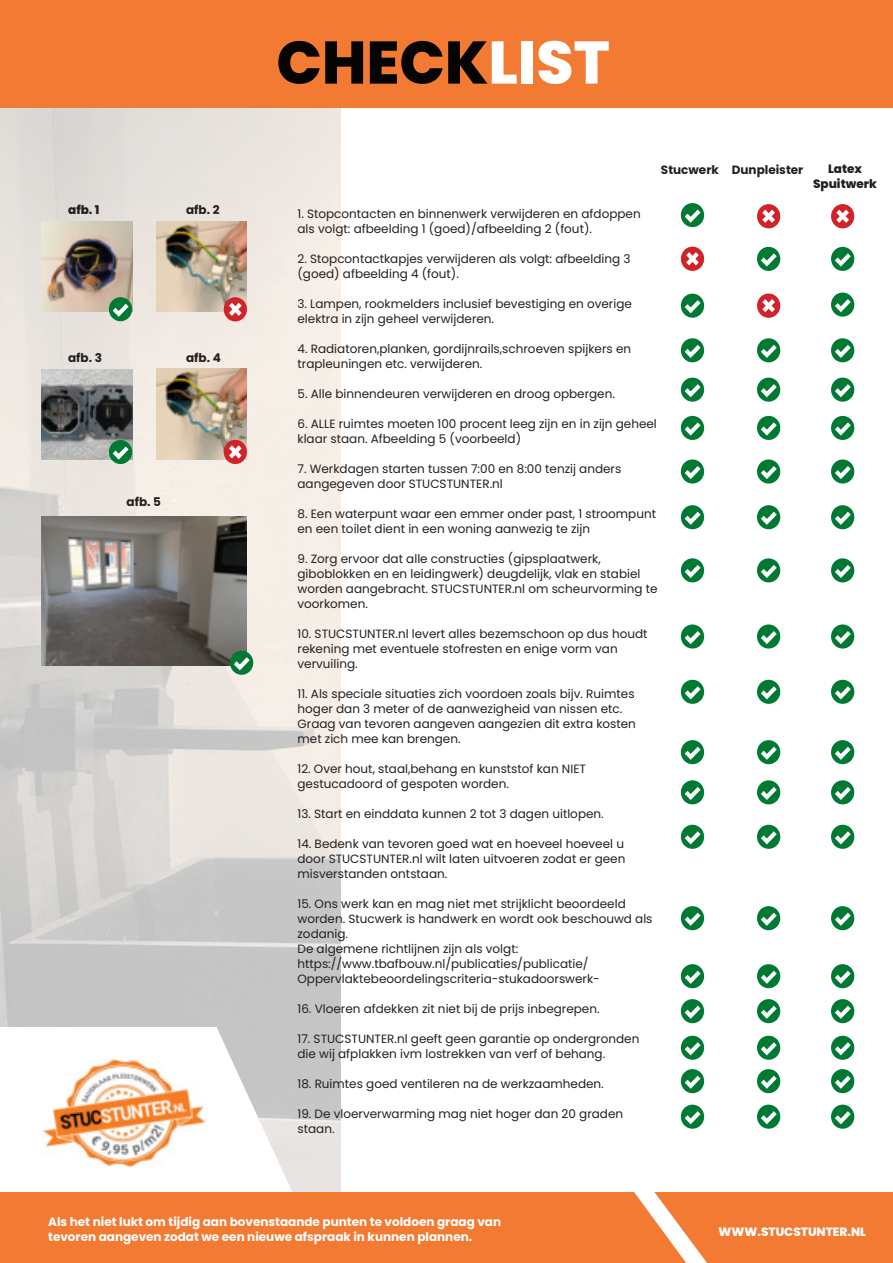
<style>
.page{position:relative;width:893px;height:1263px;background:#fff}
.page>*{position:absolute;margin:0;border:0;box-sizing:border-box;transform-origin:0 0}
.t1{font:800 60px "Poppins";color:#040503}
.t2{font:12px/15px "Poppins";color:#231f20}
.t3{font:700 12px/15px "Poppins";color:#fff}
.t4{font:700 12px "Poppins";color:#231f20}
.t5{font:800 12px/15px "Poppins";color:#231f20;text-align:center}
.t6{font:800 12px "Poppins";color:#fff}
.s1{color:#fff}
</style>
<div class="page">
<img style="left:0;top:108px;width:340px;height:1084px">
<div style="left:0;top:0;width:893px;height:108px;background:#f27a33"></div>
<div style="left:686px;top:1192px;width:207px;height:71px;background:#f27a33"></div>
<svg style="left:0;top:1027px;width:292px;height:165px"></svg>
<div style="left:0;top:1192px;width:686px;height:71px;background:#f27a33"></div>
<img style="left:41px;top:1060px;width:166px;height:107px">
<svg style="left:680px;top:203px;width:25px;height:24px"></svg>
<svg style="left:680px;top:294px;width:25px;height:24px"></svg>
<svg style="left:680px;top:338px;width:25px;height:24px"></svg>
<svg style="left:680px;top:378px;width:25px;height:24px"></svg>
<svg style="left:680px;top:416px;width:25px;height:24px"></svg>
<svg style="left:680px;top:459px;width:25px;height:24px"></svg>
<svg style="left:680px;top:505px;width:25px;height:24px"></svg>
<svg style="left:680px;top:624px;width:25px;height:24px"></svg>
<svg style="left:680px;top:680px;width:25px;height:24px"></svg>
<svg style="left:680px;top:740px;width:25px;height:24px"></svg>
<svg style="left:680px;top:780px;width:25px;height:24px"></svg>
<svg style="left:680px;top:825px;width:25px;height:24px"></svg>
<svg style="left:680px;top:906px;width:25px;height:24px"></svg>
<svg style="left:680px;top:964px;width:25px;height:24px"></svg>
<svg style="left:680px;top:999px;width:25px;height:24px"></svg>
<svg style="left:680px;top:1036px;width:25px;height:24px"></svg>
<svg style="left:680px;top:1069px;width:25px;height:24px"></svg>
<svg style="left:680px;top:1104px;width:25px;height:25px"></svg>
<svg style="left:680px;top:558px;width:25px;height:24px"></svg>
<svg style="left:757px;top:338px;width:24px;height:24px"></svg>
<svg style="left:757px;top:378px;width:24px;height:24px"></svg>
<svg style="left:757px;top:416px;width:24px;height:24px"></svg>
<svg style="left:757px;top:459px;width:24px;height:24px"></svg>
<svg style="left:757px;top:505px;width:24px;height:24px"></svg>
<svg style="left:757px;top:624px;width:24px;height:24px"></svg>
<svg style="left:757px;top:680px;width:24px;height:24px"></svg>
<svg style="left:757px;top:740px;width:24px;height:24px"></svg>
<svg style="left:757px;top:780px;width:24px;height:24px"></svg>
<svg style="left:757px;top:825px;width:24px;height:24px"></svg>
<svg style="left:757px;top:906px;width:24px;height:24px"></svg>
<svg style="left:757px;top:964px;width:24px;height:24px"></svg>
<svg style="left:757px;top:999px;width:24px;height:24px"></svg>
<svg style="left:757px;top:1036px;width:24px;height:24px"></svg>
<svg style="left:757px;top:1069px;width:24px;height:24px"></svg>
<svg style="left:757px;top:1104px;width:24px;height:25px"></svg>
<svg style="left:757px;top:558px;width:24px;height:24px"></svg>
<svg style="left:831px;top:247px;width:24px;height:24px"></svg>
<svg style="left:757px;top:247px;width:24px;height:24px"></svg>
<svg style="left:831px;top:293px;width:24px;height:24px"></svg>
<svg style="left:831px;top:338px;width:24px;height:24px"></svg>
<svg style="left:831px;top:378px;width:24px;height:24px"></svg>
<svg style="left:831px;top:416px;width:24px;height:24px"></svg>
<svg style="left:831px;top:459px;width:24px;height:24px"></svg>
<svg style="left:831px;top:505px;width:24px;height:24px"></svg>
<svg style="left:831px;top:558px;width:24px;height:24px"></svg>
<svg style="left:831px;top:624px;width:24px;height:24px"></svg>
<svg style="left:831px;top:680px;width:24px;height:24px"></svg>
<svg style="left:831px;top:740px;width:24px;height:24px"></svg>
<svg style="left:831px;top:780px;width:24px;height:24px"></svg>
<svg style="left:831px;top:825px;width:24px;height:24px"></svg>
<svg style="left:831px;top:906px;width:24px;height:24px"></svg>
<svg style="left:831px;top:964px;width:24px;height:24px"></svg>
<svg style="left:831px;top:999px;width:24px;height:24px"></svg>
<svg style="left:831px;top:1036px;width:24px;height:24px"></svg>
<svg style="left:831px;top:1069px;width:24px;height:24px"></svg>
<svg style="left:831px;top:1104px;width:24px;height:25px"></svg>
<svg style="left:757px;top:204px;width:24px;height:24px"></svg>
<svg style="left:831px;top:204px;width:24px;height:24px"></svg>
<svg style="left:680px;top:247px;width:25px;height:24px"></svg>
<svg style="left:757px;top:293px;width:24px;height:25px"></svg>
<img style="left:42px;top:221px;width:90px;height:90px">
<img style="left:42px;top:370px;width:90px;height:89px">
<img style="left:42px;top:517px;width:205px;height:148px">
<img style="left:157px;top:221px;width:90px;height:90px">
<img style="left:157px;top:369px;width:90px;height:90px">
<svg style="left:108px;top:297px;width:25px;height:24px"></svg>
<svg style="left:108px;top:440px;width:25px;height:24px"></svg>
<svg style="left:223px;top:297px;width:25px;height:24px"></svg>
<svg style="left:223px;top:440px;width:25px;height:24px"></svg>
<svg style="left:229px;top:651px;width:25px;height:24px"></svg>
<p class="t5" style="left:68px;top:203px;width:33px">afb. 1</p>
<p class="t4" style="left:186px;top:204px;width:35px">afb. 2</p>
<p class="t4" style="left:68px;top:352px;width:35px">afb. 3</p>
<p class="t4" style="left:186px;top:352px;width:36px">afb. 4</p>
<p class="t4" style="left:127px;top:497px;width:36px">afb. 5</p>
<h1 class="t1" style="left:276px;top:35px;width:335px">CHECK<span class="s1">LIST</span></h1>
<p class="t4" style="left:661px;top:165px;width:144px">Stucwerk Dunpleister</p>
<p class="t5" style="left:813px;top:162px;width:65px">Latex<br>Spuitwerk</p>
<p class="t2" style="left:298px;top:206px;width:345px">1. Stopcontacten en binnenwerk verwijderen en afdoppen als volgt: afbeelding 1 (goed)/afbeelding 2 (fout).</p>
<p class="t2" style="left:298px;top:251px;width:334px">2. Stopcontactkapjes verwijderen als volgt: afbeelding 3 (goed) afbeelding 4 (fout).</p>
<p class="t2" style="left:298px;top:296px;width:336px">3. Lampen, rookmelders inclusief bevestiging en overige elektra in zijn geheel verwijderen.</p>
<p class="t2" style="left:298px;top:341px;width:335px">4. Radiatoren,planken, gordijnrails,schroeven spijkers en trapleuningen etc. verwijderen.</p>
<p class="t2" style="left:298px;top:386px;width:319px">5. Alle binnendeuren verwijderen en droog opbergen.</p>
<p class="t2" style="left:298px;top:416px;width:361px">6. ALLE ruimtes moeten 100 procent leeg zijn en in zijn geheel klaar staan. Afbeelding 5 (voorbeeld)</p>
<p class="t2" style="left:298px;top:461px;width:325px">7. Werkdagen starten tussen 7:00 en 8:00 tenzij anders aangegeven door STUCSTUNTER.nl</p>
<p class="t2" style="left:298px;top:506px;width:360px">8. Een waterpunt waar een emmer onder past, 1 stroompunt en een toilet dient in een woning aanwezig te zijn</p>
<p class="t2" style="left:298px;top:551px;width:361px">9. Zorg ervoor dat alle constructies (gipsplaatwerk, giboblokken en en leidingwerk) deugdelijk, vlak en stabiel worden aangebracht. STUCSTUNTER.nl om scheurvorming te voorkomen.</p>
<p class="t2" style="left:298px;top:626px;width:351px">10. STUCSTUNTER.nl levert alles bezemschoon op dus houdt rekening met eventuele stofresten en enige vorm van vervuiling.</p>
<p class="t2" style="left:298px;top:686px;width:340px">11. Als speciale situaties zich voordoen zoals bijv. Ruimtes hoger dan 3 meter of de aanwezigheid van nissen etc.<br>Graag van tevoren aangeven aangezien dit extra kosten met zich mee kan brengen.</p>
<p class="t2" style="left:298px;top:761px;width:290px">12. Over hout, staal,behang en kunststof kan NIET gestucadoord of gespoten worden.</p>
<p class="t2" style="left:298px;top:806px;width:308px">13. Start en einddata kunnen 2 tot 3 dagen uitlopen.</p>
<p class="t2" style="left:298px;top:836px;width:329px;text-align:justify">14. Bedenk van tevoren goed wat en hoeveel hoeveel u door STUCSTUNTER.nl wilt laten uitvoeren zodat er geen misverstanden ontstaan.</p>
<p class="t2" style="left:298px;top:896px;width:356px">15. Ons werk kan en mag niet met strijklicht beoordeeld worden. Stucwerk is handwerk en wordt ook beschouwd als zodanig.<br>De algemene richtlijnen zijn als volgt: https://www.tbafbouw.nl/publicaties/publicatie/ Oppervlaktebeoordelingscriteria-stukadoorswerk-</p>
<p class="t2" style="left:298px;top:1001px;width:304px">16. Vloeren afdekken zit niet bij de prijs inbegrepen.</p>
<p class="t2" style="left:298px;top:1031px;width:343px">17. STUCSTUNTER.nl geeft geen garantie op ondergronden die wij afplakken ivm lostrekken van verf of behang.</p>
<p class="t2" style="left:298px;top:1076px;width:308px">18. Ruimtes goed ventileren na de werkzaamheden.</p>
<p class="t2" style="left:298px;top:1106px;width:327px">19. De vloerverwarming mag niet hoger dan 20 graden staan.</p>
<p class="t3" style="left:48px;top:1215px;width:454px">Als het niet lukt om tijdig aan bovenstaande punten te voldoen graag van tevoren aangeven zodat we een nieuwe afspraak in kunnen plannen.</p>
<p class="t6" style="left:719px;top:1226px;width:149px">WWW.STUCSTUNTER.NL</p>
</div>
